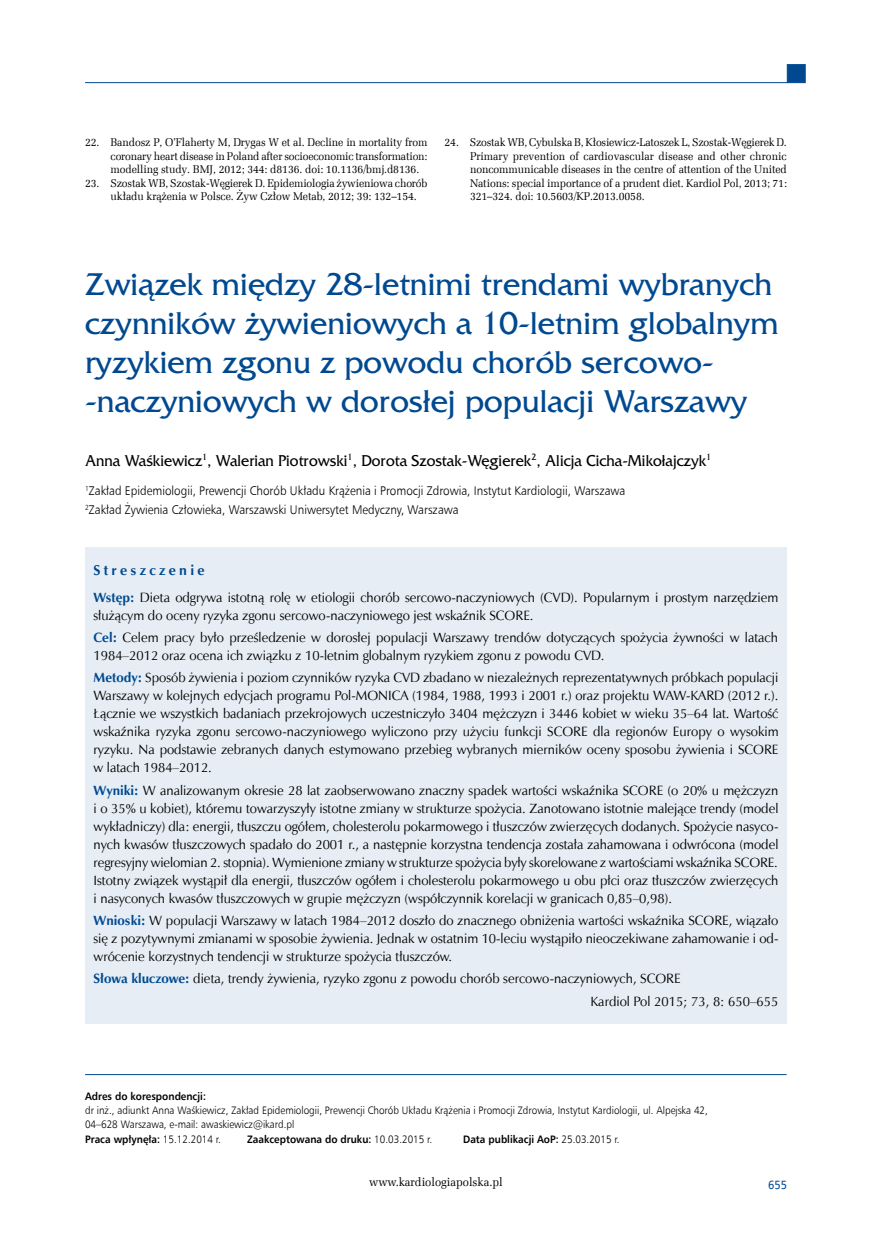
<style>
.page{position:relative;width:872px;height:1234px;background:#fff}
.page>*{position:absolute;margin:0;border:0;box-sizing:border-box;transform-origin:0 0}
.t1{font:33px/39px "France";color:#004990}
.t2{font:16.5px "France";color:#000;scale:.94 1}
.t3{font:700 14.25px "Zapf Humnst EU";letter-spacing:.23em;color:#004990}
.t4{font:13.5px/18px "Zapf Humnst EU";color:#000}
.t5{font:12.6px/19.2px "Humnst 777 Lt EU";color:#000;scale:.93 1}
.t6{font:12px "Zapf Ellipt EU";color:#000;scale:.95 1}
.t7{font:12px "Humnst 777 EU";color:#004990;scale:.9 1}
.t8{font:11.25px/13.5px "Zapf Ellipt EU";letter-spacing:-.01em;color:#000;text-align:justify;scale:.95 1}
.t9{font:10.8px/14.2px "Humnst 777 Lt EU";color:#000;scale:.92 1}
.t10{font:700 10.8px "Humnst 777 EU";color:#000;scale:.92 1}
.s1{font-weight:700;color:#004990}
.s2{font-family:"Humnst 777 Lt EU";font-weight:400}
</style>
<div class="page">
<hr style="left:85px;top:82px;width:702px;height:1px;background:#004990">
<div style="left:787px;top:64px;width:18px;height:19px;background:#004990;border:1px solid #004990"></div>
<div style="left:85px;top:547px;width:702px;height:476px;background:#e6edf4"></div>
<hr style="left:85px;top:1073px;width:701px;height:1px;background:#004990">
<p class="t8" style="left:111px;top:136px;width:335px;text-indent:-26px">22. Bandosz P, O’Flaherty M, Drygas W et al. Decline in mortality from coronary heart disease in Poland after socioeconomic transformation: modelling study. BMJ, 2012; 344: d8136. doi: 10.1136/bmj.d8136.</p>
<p class="t8" style="left:111px;top:176px;width:335px;text-indent:-26px">23. Szostak WB, Szostak-Węgierek D. Epidemiologia żywieniowa chorób układu krążenia w Polsce. Żyw Człow Metab, 2012; 39: 132–154.</p>
<p class="t8" style="left:470px;top:136px;width:335px;text-indent:-26px">24. Szostak WB, Cybulska B, Kłosiewicz-Latoszek L, Szostak-Węgierek D.<br>Primary prevention of cardiovascular disease and other chronic noncommunicable diseases in the centre of attention of the United Nations: special importance of a prudent diet. Kardiol Pol, 2013; 71:<br>321–324. doi: 10.5603/KP.2013.0058.</p>
<h1 class="t1" style="left:85px;top:265px;width:695px">Związek między 28-letnimi trendami wybranych czynników żywieniowych a 10-letnim globalnym ryzykiem zgonu z powodu chorób sercowo--naczyniowych w dorosłej populacji Warszawy</h1>
<p class="t2" style="left:85px;top:451px;width:667px">Anna Waśkiewicz<sup>1</sup>, Walerian Piotrowski<sup>1</sup>, Dorota Szostak-Węgierek<sup>2</sup>, Alicja Cicha-Mikołajczyk<sup>1</sup></p>
<p class="t5" style="left:85px;top:480px;width:582px"><sup>1</sup>Zakład Epidemiologii, Prewencji Chorób Układu Krążenia i Promocji Zdrowia, Instytut Kardiologii, Warszawa<br><sup>2</sup>Zakład Żywienia Człowieka, Warszawski Uniwersytet Medyczny, Warszawa</p>
<p class="t3" style="left:94px;top:561px;width:112px">Streszczenie</p>
<p class="t4" style="left:94px;top:588px;width:686px"><span class="s1">Wstęp:</span> Dieta odgrywa istotną rolę w etiologii chorób sercowo-naczyniowych (CVD). Popularnym i prostym narzędziem służącym do oceny ryzyka zgonu sercowo-naczyniowego jest wskaźnik SCORE.</p>
<p class="t4" style="left:94px;top:628px;width:686px"><span class="s1">Cel:</span> Celem pracy było prześledzenie w dorosłej populacji Warszawy trendów dotyczących spożycia żywności w latach<br>1984–2012 oraz ocena ich związku z 10-letnim globalnym ryzykiem zgonu z powodu CVD.</p>
<p class="t4" style="left:94px;top:668px;width:686px;text-align:justify"><span class="s1">Metody:</span> Sposób żywienia i poziom czynników ryzyka CVD zbadano w niezależnych reprezentatywnych próbkach populacji Warszawy w kolejnych edycjach programu Pol-MONICA (1984, 1988, 1993 i 2001 r.) oraz projektu WAW-KARD (2012 r.).<br>Łącznie we wszystkich badaniach przekrojowych uczestniczyło 3404 mężczyzn i 3446 kobiet w wieku 35–64 lat. Wartość wskaźnika ryzyka zgonu sercowo-naczyniowego wyliczono przy użyciu funkcji SCORE dla regionów Europy o wysokim ryzyku. Na podstawie zebranych danych estymowano przebieg wybranych mierników oceny sposobu żywienia i SCORE w latach 1984–2012.</p>
<p class="t4" style="left:94px;top:781px;width:686px;text-align:justify"><span class="s1">Wyniki:</span> W analizowanym okresie 28 lat zaobserwowano znaczny spadek wartości wskaźnika SCORE (o 20% u mężczyzn i o 35% u kobiet), któremu towarzyszyły istotne zmiany w strukturze spożycia. Zanotowano istotnie malejące trendy (model wykładniczy) dla: energii, tłuszczu ogółem, cholesterolu pokarmowego i tłuszczów zwierzęcych dodanych. Spożycie nasyco&shy;nych kwasów tłuszczowych spadało do 2001 r., a następnie korzystna tendencja została zahamowana i odwrócona (model regresyjny wielomian 2. stopnia). Wymienione zmiany w strukturze spożycia były skorelowane z wartościami wskaźnika SCORE.<br>Istotny związek wystąpił dla energii, tłuszczów ogółem i cholesterolu pokarmowego u obu płci oraz tłuszczów zwierzęcych i nasyconych kwasów tłuszczowych w grupie mężczyzn (współczynnik korelacji w granicach 0,85–0,98).</p>
<p class="t4" style="left:94px;top:911px;width:686px;text-align:justify"><span class="s1">Wnioski:</span> W populacji Warszawy w latach 1984–2012 doszło do znacznego obniżenia wartości wskaźnika SCORE, wiązało się z pozytywnymi zmianami w sposobie żywienia. Jednak w ostatnim 10-leciu wystąpiło nieoczekiwane zahamowanie i od&shy;wrócenie korzystnych tendencji w strukturze spożycia tłuszczów.</p>
<p class="t4" style="left:590px;top:967px;width:189px;line-height:22.2px;text-indent:-497px"><span class="s1">Słowa kluczowe:</span> dieta, trendy żywienia, ryzyko zgonu z powodu chorób sercowo-naczyniowych, SCORE<br>Kardiol Pol 2015; 73, 8: 650–655</p>
<p class="t10" style="left:85px;top:1088px;width:133px">Adres do korespondencji:</p>
<p class="t9" style="left:85px;top:1102px;width:678px">dr inż., adiunkt Anna Waśkiewicz, Zakład Epidemiologii, Prewencji Chorób Układu Krążenia i Promocji Zdrowia, Instytut Kardiologii, ul. Alpejska 42,<br>04–628 Warszawa, e-mail: awaskiewicz@ikard.pl</p>
<p class="t10" style="left:85px;top:1131px;width:149px">Praca wpłynęła: <span class="s2">15.12.2014 r.</span></p>
<p class="t10" style="left:247px;top:1131px;width:203px">Zaakceptowana do druku: <span class="s2">10.03.2015 r.</span></p>
<p class="t10" style="left:463px;top:1131px;width:171px">Data publikacji AoP: <span class="s2">25.03.2015 r.</span></p>
<p class="t6" style="left:369px;top:1173px;width:142px">www.kardiologiapolska.pl</p>
<p class="t7" style="left:768px;top:1176px;width:22px">655</p>
</div>
